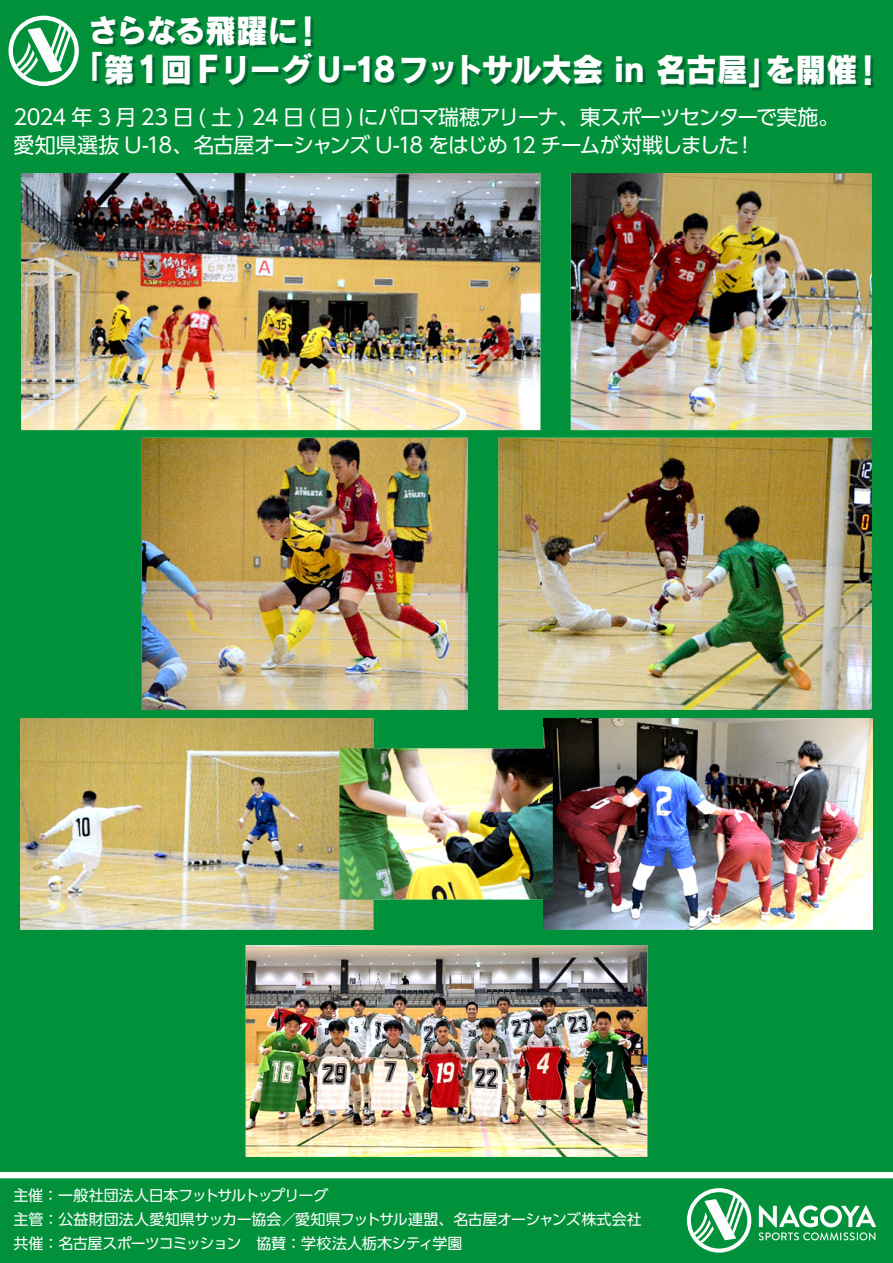
<style>
.page{position:relative;width:893px;height:1263px;background:#00913a}
.page>*{position:absolute;margin:0;border:0;box-sizing:border-box;transform-origin:0 0}
.t1{font:33px/39px "Rodin Pro N EB";letter-spacing:-.04em;color:#fff;scale:.95 1}
.t2{font:21px/28.5px "UD Shin Go Pro";letter-spacing:-.055em;color:#fff}
.t3{font:15px/24px "UD Shin Go Pro";letter-spacing:-.025em;color:#fff}
.s1{font-size:37.95px}
.s2{font-size:36.3px}
</style>
<div class="page">
<svg style="left:9px;top:16px;width:70px;height:70px"></svg>
<div style="left:0;top:1172px;width:893px;height:6px;background:#fff"></div>
<svg style="left:759px;top:1205px;width:117px;height:35px"></svg>
<svg style="left:687px;top:1188px;width:64px;height:64px"></svg>
<img style="left:21px;top:174px;width:851px;height:535px">
<img style="left:21px;top:718px;width:851px;height:438px">
<h1 class="t1" style="left:72px;top:9px;width:855px;text-indent:16px">さらなる飛躍に<span class="s1">！<br></span>「第<span class="s2">1</span>回 <span class="s2">F</span>リーグ U-18フットサル大会 in 名古屋」を開催<span class="s1">！</span></h1>
<h2 class="t2" style="left:13px;top:102px;width:828px">2024 年 3 月 23 日 ( 土 ) 24 日 ( 日 ) にパロマ瑞穂アリーナ、東スポーツセンターで実施。愛知県選抜 U-18、名古屋オーシャンズ U-18 をはじめ 12 チームが対戦しました！</h2>
<p class="t3" style="left:13px;top:1182px;width:630px">主催：一般社団法人日本フットサルトップリーグ<br>主管：公益財団法人愛知県サッカー協会／愛知県フットサル連盟、名古屋オーシャンズ株式会社共催：名古屋スポーツコミッション　協賛：学校法人栃木シティ学園</p>
</div>
